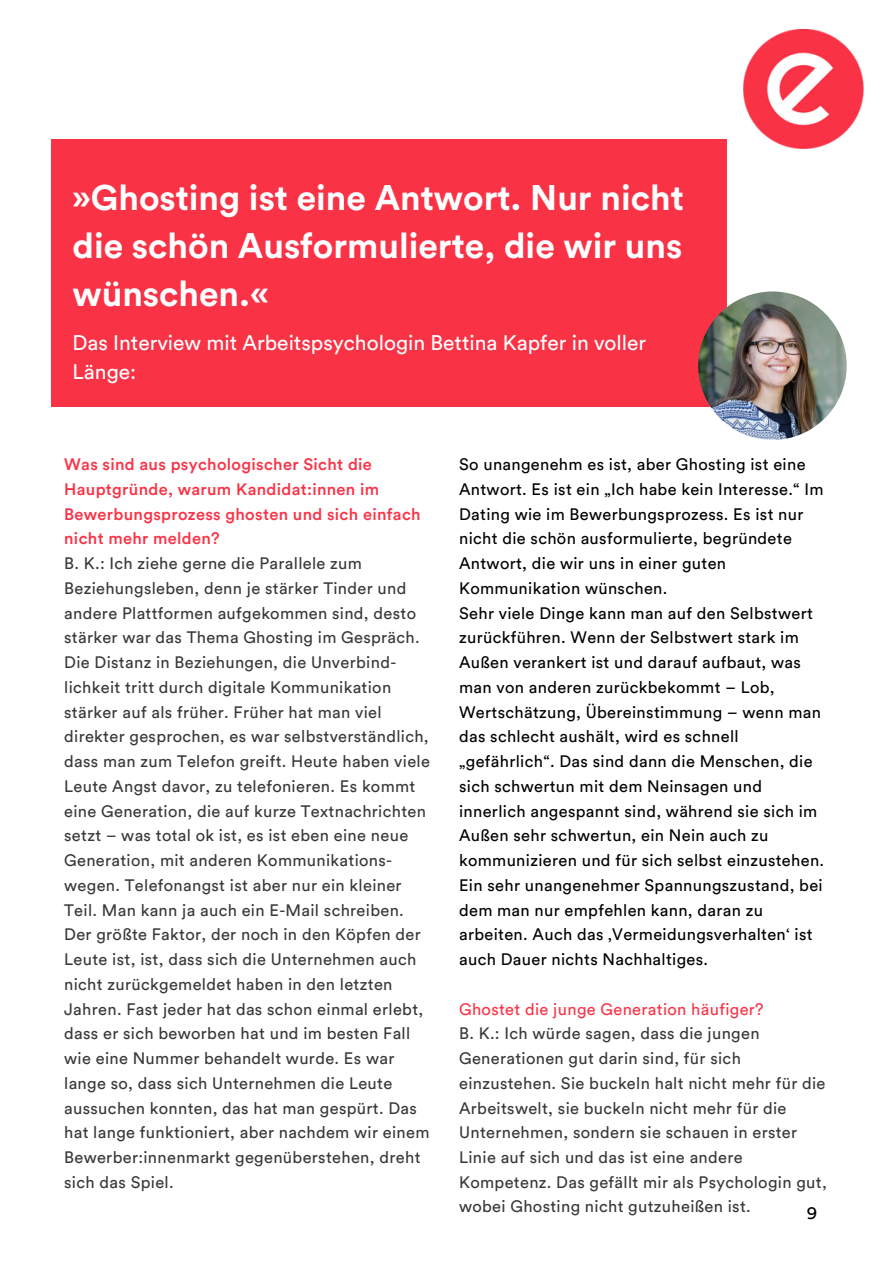
<style>
.page{position:relative;width:893px;height:1264px;background:#fff}
.page>*{position:absolute;margin:0;border:0;box-sizing:border-box;transform-origin:0 0}
.t1{font:700 35.25px/48.3px "Circular Std";color:#fff;text-align:justify}
.t2{font:21px/29.2px "Circular Std";color:#fff}
.t3{font:18px "Circular Std";color:#000}
.t4{font:16.5px/24.8px "Circular Std";letter-spacing:.02em;color:#383838}
.t5{font:16.5px/24.8px "Circular Std";letter-spacing:.02em;color:#000}
.t6{font:500 16.5px/24.8px "Circular Std";letter-spacing:.02em;color:#fa3246}
.t7{font:16.5px "Circular Std";letter-spacing:.02em;color:#fa3246}
</style>
<div class="page">
<img style="left:743px;top:29px;width:120px;height:120px">
<div style="left:51px;top:139px;width:676px;height:268px;background:#fa3246"></div>
<img style="left:698px;top:291px;width:148px;height:149px;border-radius:50%">
<p class="t1" style="left:72px;top:174px;width:613px">»Ghosting ist eine Antwort. Nur nicht die schön Ausformulierte, die wir uns wünschen.«</p>
<p class="t2" style="left:72px;top:328px;width:575px">Das Interview mit Arbeitspsychologin Bettina Kapfer in voller<br>Länge:</p>
<p class="t6" style="left:64px;top:453px;width:358px">Was sind aus psychologischer Sicht die Hauptgründe, warum Kandidat:innen im Bewerbungsprozess ghosten und sich einfach nicht mehr melden?</p>
<p class="t4" style="left:64px;top:551px;width:367px">B. K.: Ich ziehe gerne die Parallele zum Beziehungsleben, denn je stärker Tinder und andere Plattformen aufgekommen sind, desto stärker war das Thema Ghosting im Gespräch.<br>Die Distanz in Beziehungen, die Unverbind&shy;lichkeit tritt durch digitale Kommunikation stärker auf als früher. Früher hat man viel direkter gesprochen, es war selbstverständlich, dass man zum Telefon greift. Heute haben viele Leute Angst davor, zu telefonieren. Es kommt eine Generation, die auf kurze Textnachrichten setzt – was total ok ist, es ist eben eine neue Generation, mit anderen Kommunikations&shy;wegen. Telefonangst ist aber nur ein kleiner Teil. Man kann ja auch ein E-Mail schreiben.<br>Der größte Faktor, der noch in den Köpfen der Leute ist, ist, dass sich die Unternehmen auch nicht zurückgemeldet haben in den letzten Jahren. Fast jeder hat das schon einmal erlebt, dass er sich beworben hat und im besten Fall wie eine Nummer behandelt wurde. Es war lange so, dass sich Unternehmen die Leute aussuchen konnten, das hat man gespürt. Das hat lange funktioniert, aber nachdem wir einem Bewerber:innenmarkt gegenüberstehen, dreht sich das Spiel.</p>
<p class="t5" style="left:459px;top:453px;width:366px">So unangenehm es ist, aber Ghosting ist eine Antwort. Es ist ein „Ich habe kein Interesse.“ Im Dating wie im Bewerbungsprozess. Es ist nur nicht die schön ausformulierte, begründete Antwort, die wir uns in einer guten Kommunikation wünschen.</p>
<p class="t5" style="left:459px;top:601px;width:366px">Sehr viele Dinge kann man auf den Selbstwert zurückführen. Wenn der Selbstwert stark im Außen verankert ist und darauf aufbaut, was man von anderen zurückbekommt – Lob, Wertschätzung, Übereinstimmung – wenn man das schlecht aushält, wird es schnell „gefährlich“. Das sind dann die Menschen, die sich schwertun mit dem Neinsagen und innerlich angespannt sind, während sie sich im Außen sehr schwertun, ein Nein auch zu kommunizieren und für sich selbst einzustehen.<br>Ein sehr unangenehmer Spannungszustand, bei dem man nur empfehlen kann, daran zu arbeiten. Auch das ‚Vermeidungsverhalten‘ ist auch Dauer nichts Nachhaltiges.</p>
<p class="t7" style="left:459px;top:1001px;width:306px">Ghostet die junge Generation häufiger?</p>
<p class="t4" style="left:459px;top:1021px;width:369px">B. K.: Ich würde sagen, dass die jungen Generationen gut darin sind, für sich einzustehen. Sie buckeln halt nicht mehr für die Arbeitswelt, sie buckeln nicht mehr für die Unternehmen, sondern sie schauen in erster Linie auf sich und das ist eine andere Kompetenz. Das gefällt mir als Psychologin gut, wobei Ghosting nicht gutzuheißen ist.</p>
<p class="t3" style="left:806px;top:1204px;width:12px">9</p>
</div>
